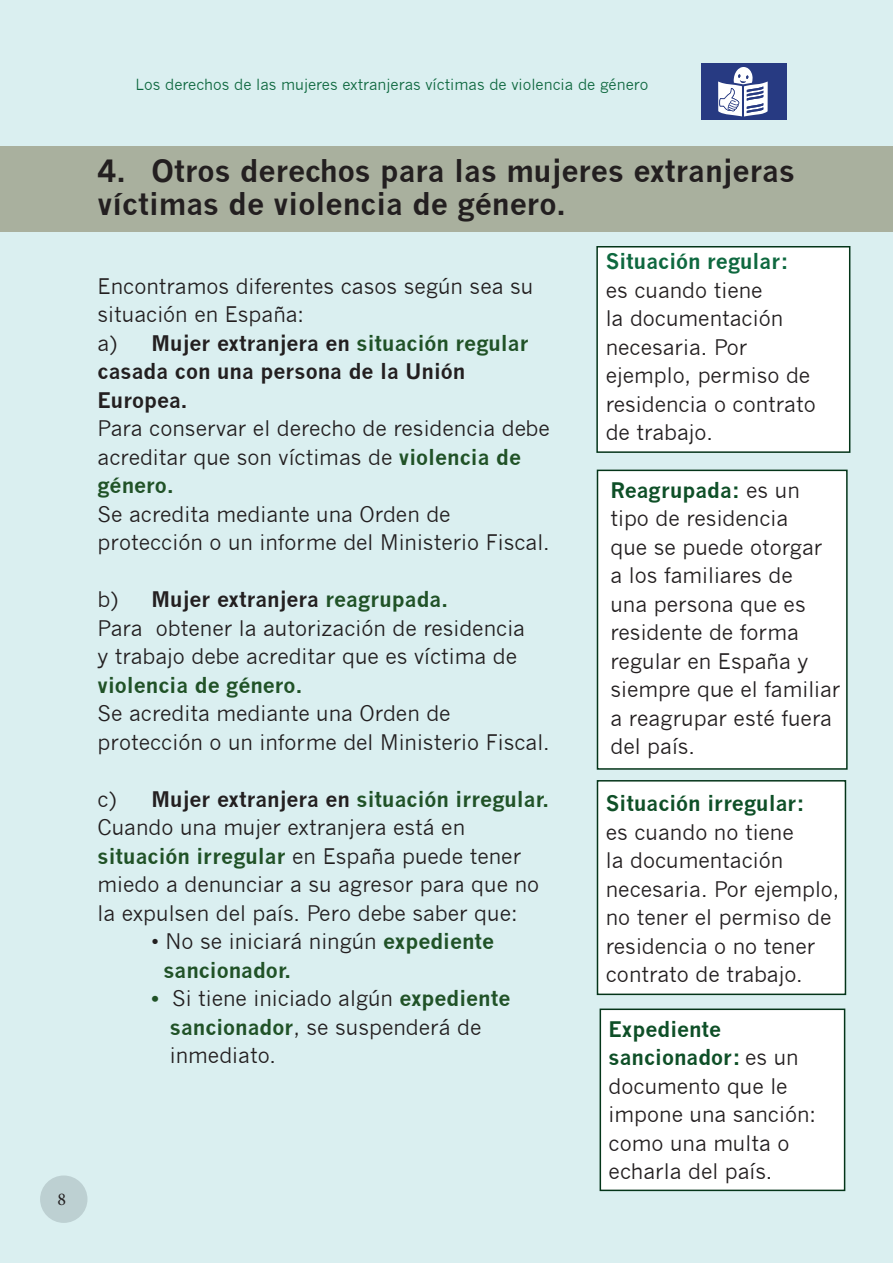
<style>
.page{position:relative;width:893px;height:1263px;background:#daeff0}
.page>*{position:absolute;margin:0;border:0;box-sizing:border-box;transform-origin:0 0}
.t1{font:700 30px/33px "News Gothic";color:#231f20}
.t2{font:21px/28.5px "News Gothic";color:#231f20}
.t3{font:700 21px/28.5px "News Gothic";color:#205227}
.t4{font:700 21px "News Gothic";color:#0e4f27}
.t5{font:700 21px "News Gothic";color:#0e683f}
.t6{font:18px "Minion Pro";color:#231f20}
.t7{font:15px "News Gothic";color:#0e683f}
.s1{font-weight:700;color:#0e4f27}
.s2{font-weight:700}
.s3{font-weight:700;color:#205227}
.s4{font-weight:400;color:#231f20}
</style>
<div class="page">
<div style="left:40px;top:1175px;width:47px;height:48px;background:#bdd0d2;border-radius:50%"></div>
<div style="left:701px;top:64px;width:86px;height:56px;background:#273a82"></div>
<svg style="left:718px;top:67px;width:50px;height:50px"></svg>
<div style="left:0;top:146px;width:893px;height:85px;background:#a9b09e"></div>
<div style="left:596px;top:246px;width:254px;height:207px;background:#fff;border:2px solid #043519"></div>
<div style="left:597px;top:470px;width:251px;height:300px;background:#fff;border:2px solid #043519"></div>
<div style="left:597px;top:780px;width:249px;height:215px;background:#fff;border:2px solid #043519"></div>
<div style="left:600px;top:1008px;width:245px;height:183px;background:#fff;border:2px solid #043519"></div>
<p class="t6" style="left:57px;top:1187px;width:10px">8</p>
<p class="t7" style="left:136px;top:76px;width:514px">Los derechos de las mujeres extranjeras víctimas de violencia de género</p>
<h1 class="t1" style="left:98px;top:154px;width:699px">4. Otros derechos para las mujeres extranjeras víctimas de violencia de género.</h1>
<p class="t5" style="left:606px;top:249px;width:184px">Situación regular:</p>
<p class="t2" style="left:606px;top:276px;width:212px">es cuando tiene<br>la documentación necesaria. Por ejemplo, permiso de residencia o contrato de trabajo.</p>
<p class="t2" style="left:610px;top:476px;width:231px"><span class="s1">Reagrupada:</span> es un tipo de residencia<br>que se puede otorgar<br>a los familiares de<br>una persona que es residente de forma regular en España y siempre que el familiar a reagrupar esté fuera del país.</p>
<p class="t4" style="left:606px;top:791px;width:200px">Situación irregular:</p>
<p class="t2" style="left:606px;top:818px;width:235px">es cuando no tiene<br>la documentación necesaria. Por ejemplo, no tener el permiso de residencia o no tener contrato de trabajo.</p>
<p class="t2" style="left:609px;top:1015px;width:209px"><span class="s1">Expediente sancionador:</span> es un documento que le impone una sanción: como una multa o echarla del país.</p>
<p class="t2" style="left:98px;top:272px;width:437px">Encontramos diferentes casos según sea su situación en España:<br>a) <span class="s2">Mujer extranjera en</span> <span class="s3">situación regular </span><span class="s2">casada con una persona de la Unión<br>Europea.</span></p>
<p class="t2" style="left:98px;top:414px;width:454px">Para conservar el derecho de residencia debe acreditar que son víctimas de <span class="s3">violencia de género.</span></p>
<p class="t2" style="left:98px;top:500px;width:454px">Se acredita mediante una Orden de protección o un informe del Ministerio Fiscal.</p>
<p class="t2" style="left:98px;top:585px;width:429px">b) <span class="s2">Mujer extranjera</span> <span class="s3">reagrupada.<br></span>Para obtener la autorización de residencia y trabajo debe acreditar que es víctima de</p>
<p class="t3" style="left:98px;top:670px;width:206px">violencia de género.</p>
<p class="t2" style="left:98px;top:699px;width:454px">Se acredita mediante una Orden de protección o un informe del Ministerio Fiscal.</p>
<p class="t2" style="left:98px;top:785px;width:453px">c) <span class="s2">Mujer extranjera en</span> <span class="s3">situación irregular.<br></span>Cuando una mujer extranjera está en <span class="s3">situación irregular</span> en España puede tener miedo a denunciar a su agresor para que no la expulsen del país. Pero debe saber que:</p>
<p class="t3" style="left:163px;top:927px;width:332px;text-indent:-12px"><span class="s4">• No se iniciará ningún</span> expediente sancionador.</p>
<p class="t2" style="left:170px;top:984px;width:342px;text-indent:-18px"><span class="s3">•</span> Si tiene iniciado algún <span class="s3">expediente sancionador</span>, se suspenderá de inmediato.</p>
</div>
